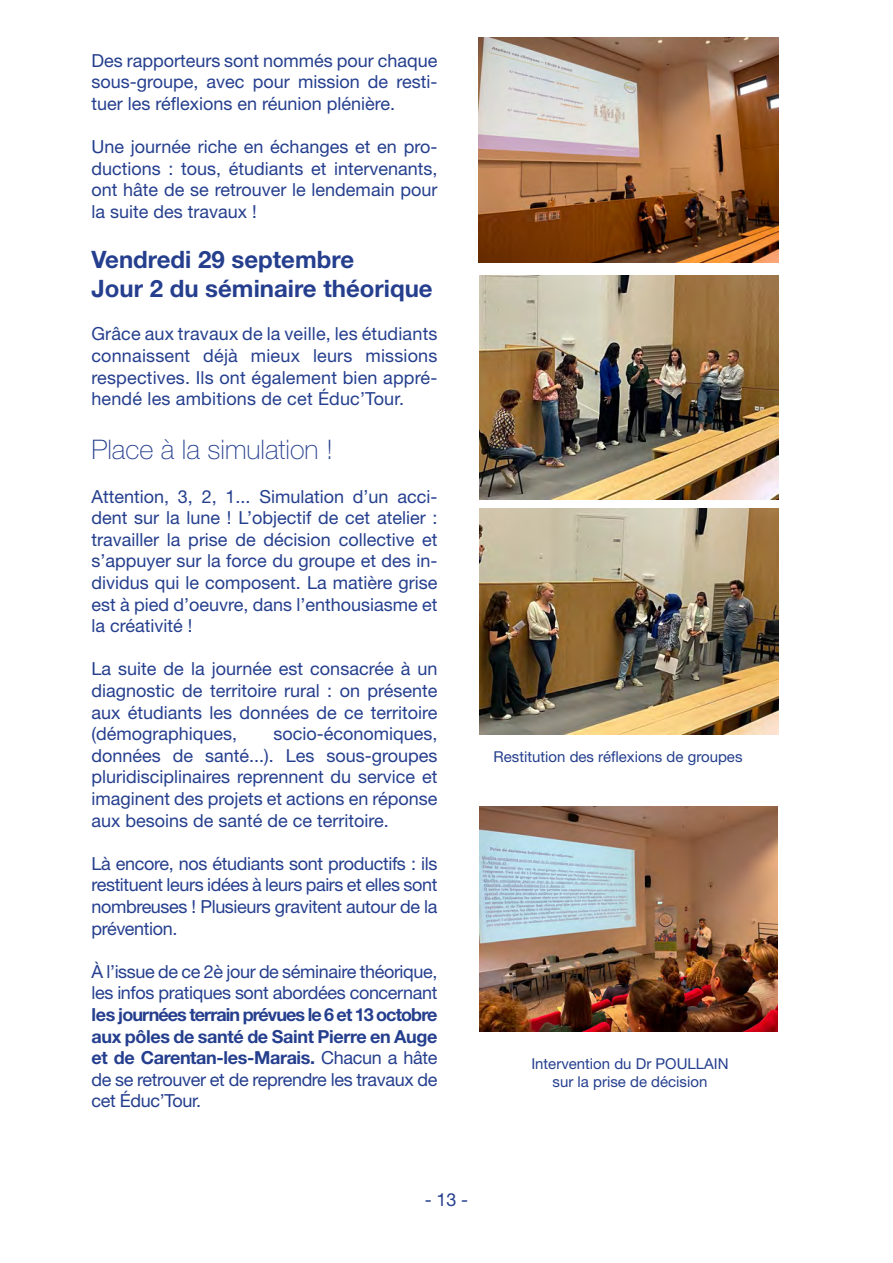
<style>
.page{position:relative;width:893px;height:1263px;background:#fff}
.page>*{position:absolute;margin:0;border:0;box-sizing:border-box;transform-origin:0 0}
.t1{font:100 27px "Helvetica Neue LT Std";color:#253f8e}
.t2{font:700 24px "Helvetica Neue LT Std";color:#253f8e}
.t3{font:18px/21.6px "Helvetica Neue LT Std";color:#253f8e;text-align:justify}
.t4{font:15px "Helvetica Neue LT Std";color:#253f8e}
.s1{font-weight:700}
</style>
<div class="page">
<img style="left:479px;top:38px;width:299px;height:225px">
<img style="left:480px;top:276px;width:298px;height:224px">
<img style="left:480px;top:508px;width:298px;height:226px">
<img style="left:479px;top:806px;width:299px;height:225px">
<p class="t3" style="left:91px;top:49px;width:348px">Des rapporteurs sont nommés pour chaque sous-groupe, avec pour mission de resti&shy;tuer les réflexions en réunion plénière.</p>
<p class="t3" style="left:91px;top:136px;width:348px">Une journée riche en échanges et en pro&shy;ductions : tous, étudiants et intervenants, ont hâte de se retrouver le lendemain pour la suite des travaux !</p>
<p class="t2" style="left:91px;top:245px;width:264px">Vendredi 29 septembre</p>
<p class="t2" style="left:91px;top:274px;width:343px">Jour 2 du séminaire théorique</p>
<p class="t3" style="left:91px;top:323px;width:348px">Grâce aux travaux de la veille, les étudiants connaissent déjà mieux leurs missions respectives. Ils ont également bien appré&shy;hendé les ambitions de cet Éduc’Tour.</p>
<p class="t1" style="left:91px;top:434px;width:243px">Place à la simulation !</p>
<p class="t3" style="left:91px;top:485px;width:348px">Attention, 3, 2, 1... Simulation d’un acci&shy;dent sur la lune ! L’objectif de cet atelier : travailler la prise de décision collective et s’appuyer sur la force du groupe et des in&shy;dividus qui le composent. La matière grise est à pied d’oeuvre, dans l’enthousiasme et la créativité !</p>
<p class="t3" style="left:91px;top:658px;width:348px">La suite de la journée est consacrée à un diagnostic de territoire rural : on présente aux étudiants les données de ce territoire (démographiques,</p>
<p class="t3" style="left:91px;top:723px;width:348px;text-indent:182px">socio-économiques, données de santé...). Les sous-groupes pluridisciplinaires reprennent du service et imaginent des projets et actions en réponse aux besoins de santé de ce territoire.</p>
<p class="t3" style="left:91px;top:852px;width:348px">Là encore, nos étudiants sont productifs : ils restituent leurs idées à leurs pairs et elles sont nombreuses ! Plusieurs gravitent autour de la prévention.</p>
<p class="t3" style="left:91px;top:960px;width:348px">À l’issue de ce 2è jour de séminaire théorique, les infos pratiques sont abordées concernant <span class="s1">les journées terrain prévues le 6 et 13 octobre aux pôles de santé de Saint Pierre en Auge et de Carentan-les-Marais.</span> Chacun a hâte de se retrouver et de reprendre les travaux de cet Éduc’Tour.</p>
<p class="t4" style="left:494px;top:748px;width:250px">Restitution des réflexions de groupes</p>
<p class="t4" style="left:531px;top:1054px;width:199px">Intervention du Dr POULLAIN</p>
<p class="t4" style="left:553px;top:1072px;width:156px">sur la prise de décision</p>
<p class="t3" style="left:425px;top:1188px;width:45px">- 13 -</p>
</div>
